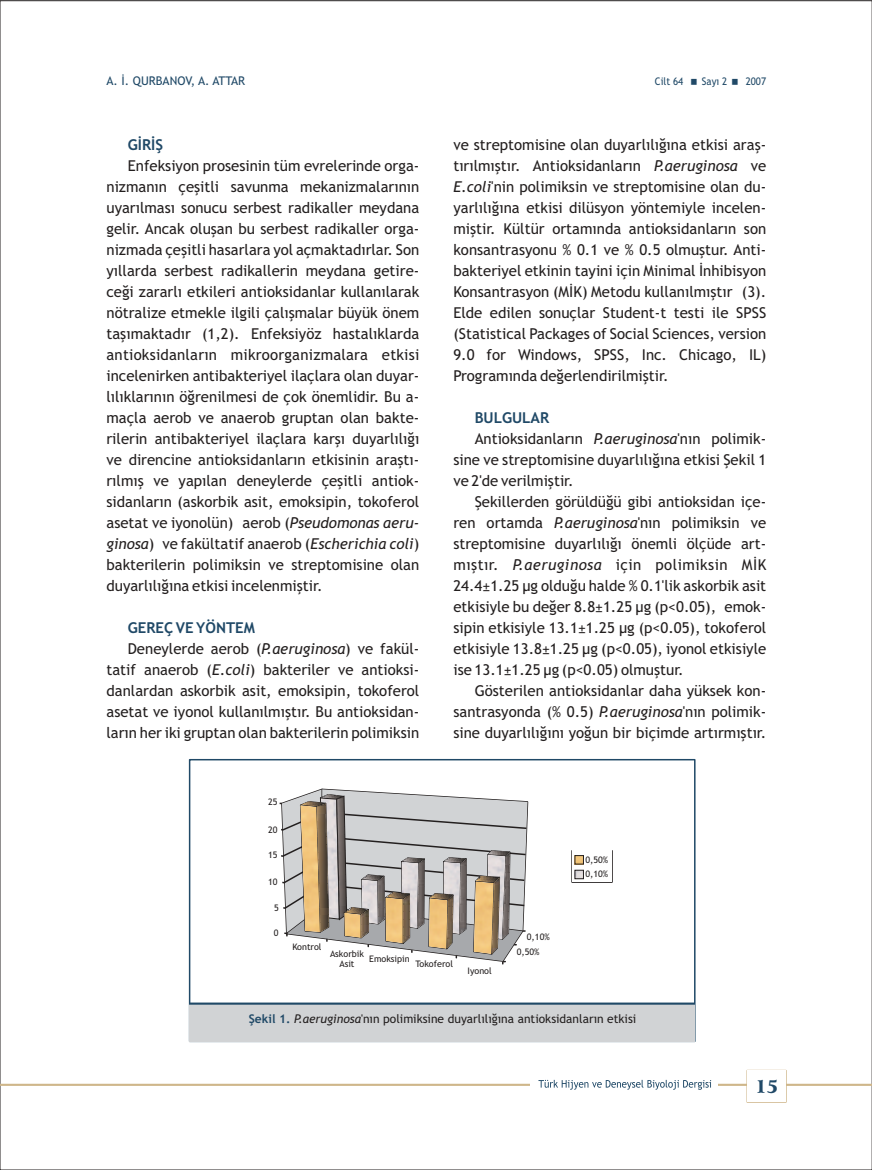
<style>
.page{position:relative;width:872px;height:1170px;background:#fff}
.page>*{position:absolute;margin:0;border:0;box-sizing:border-box;transform-origin:0 0}
.t1{font:900 18px "Arrus BT";color:#204967}
.t2{font:15px/21px "Trebuchet MS";color:#231f1f;text-align:justify}
.t3{font:700 15px "Trebuchet MS";color:#204967}
.t4{font:italic 15px "Trebuchet MS";letter-spacing:.015em;color:#231f1f}
.t5{font:12px "Trebuchet MS";color:#231f1f}
.t6{font:12px "Trebuchet MS";color:#204967}
.t7{font:10.5px "Trebuchet MS";color:#204967;scale:.93 1}
.t8{font:9px/10.5px "Trebuchet MS";color:#231f1f;text-align:center}
.s1{font-style:italic}
.s2{font-weight:700;color:#204967}
</style>
<div class="page">
<div style="left:189px;top:759px;width:506px;height:283px;border:2px solid #204967"></div>
<div style="left:190px;top:1004px;width:504px;height:37px;background:#d1d3d5"></div>
<hr style="left:190px;top:1003px;width:504px;height:1px;background:#204967">
<svg style="left:279px;top:788px;width:250px;height:176px;background:#c3bdb4"></svg>
<div style="left:571px;top:850px;width:41px;height:33px;border:2px solid #231f1f"></div>
<div style="left:572px;top:851px;width:40px;height:31px;background:#fff"></div>
<div style="left:575px;top:856px;width:8px;height:8px;background:#f3c67a"></div>
<div style="left:574px;top:855px;width:9px;height:9px;border:1px solid #231f1f"></div>
<svg style="left:576px;top:872px;width:5px;height:5px"></svg>
<div style="left:574px;top:870px;width:9px;height:9px;border:1px solid #231f1f"></div>
<hr style="left:0;top:1084px;width:872px;height:2px;background:#cfb68a">
<div style="left:746px;top:1070px;width:40px;height:33px;border:2px solid #cfb68a"></div>
<div style="left:747px;top:1071px;width:39px;height:31px;background:#fff"></div>
<div style="left:530px;top:1075px;width:187px;height:27px;background:#fff"></div>
<svg style="left:538px;top:1080px;width:173px;height:10px"></svg>
<p class="t6" style="left:106px;top:76px;width:140px">A. İ. QURBANOV, A. ATTAR</p>
<p class="t7" style="left:655px;top:78px;width:32px">Cilt 64</p>
<p class="t7" style="left:701px;top:78px;width:29px">Sayı 2</p>
<p class="t7" style="left:745px;top:78px;width:23px">2007</p>
<p class="t3" style="left:128px;top:138px;width:37px">GİRİŞ</p>
<p class="t2" style="left:106px;top:156px;width:314px;text-indent:21px">Enfeksiyon prosesinin tüm evrelerinde orga&shy;nizmanın çeşitli savunma mekanizmalarının uyarılması sonucu serbest radikaller meydana gelir. Ancak oluşan bu serbest radikaller orga&shy;nizmada çeşitli hasarlara yol açmaktadırlar. Son yıllarda serbest radikallerin meydana getire&shy;ceği zararlı etkileri antioksidanlar kullanılarak nötralize etmekle ilgili çalışmalar büyük önem taşımaktadır (1,2). Enfeksiyöz hastalıklarda antioksidanların mikroorganizmalara etkisi incelenirken antibakteriyel ilaçlara olan duyar&shy;lılıklarının öğrenilmesi de çok önemlidir. Bu a&shy;maçla aerob ve anaerob gruptan olan bakte&shy;rilerin antibakteriyel ilaçlara karşı duyarlılığı ve direncine antioksidanların etkisinin araştı&shy;rılmış ve yapılan deneylerde çeşitli antiok&shy;sidanların (askorbik asit, emoksipin, tokoferol asetat ve iyonolün) aerob (<span class="s1">Pseudomonas aeru&shy;ginosa</span>) ve fakültatif anaerob (<span class="s1">Escherichia coli</span>) bakterilerin polimiksin ve streptomisine olan duyarlılığına etkisi incelenmiştir.</p>
<p class="t3" style="left:128px;top:621px;width:129px">GEREÇ VE YÖNTEM</p>
<p class="t2" style="left:106px;top:639px;width:314px;text-indent:21px">Deneylerde aerob (<span class="s1">P.aeruginosa</span>) ve fakül&shy;tatif anaerob (<span class="s1">E.coli</span>) bakteriler ve antioksi&shy;danlardan askorbik asit, emoksipin, tokoferol asetat ve iyonol kullanılmıştır. Bu antioksidan&shy;ların her iki gruptan olan bakterilerin polimiksin</p>
<p class="t8" style="left:268px;top:797px;width:11px">25</p>
<p class="t2" style="left:453px;top:135px;width:314px">ve streptomisine olan duyarlılığına etkisi araş&shy;tırılmıştır. Antioksidanların</p>
<p class="t4" style="left:654px;top:159px;width:85px">P.aeruginosa</p>
<p class="t2" style="left:453px;top:156px;width:314px;text-indent:297px">ve <span class="s1">E.coli</span>'nin polimiksin ve streptomisine olan du&shy;yarlılığına etkisi dilüsyon yöntemiyle incelen&shy;miştir. Kültür ortamında antioksidanların son konsantrasyonu % 0.1 ve % 0.5 olmuştur. Anti&shy;bakteriyel etkinin tayini için Minimal İnhibisyon Konsantrasyon (MİK) Metodu kullanılmıştır (3).<br>Elde edilen sonuçlar Student-t testi ile SPSS (Statistical Packages of Social Sciences, version 9.0 for Windows, SPSS, Inc. Chicago, IL)<br>Programında değerlendirilmiştir.</p>
<p class="t3" style="left:474px;top:411px;width:76px">BULGULAR</p>
<p class="t2" style="left:453px;top:429px;width:314px;text-indent:140px"><span class="s1">P.aeruginosa</span>'nın polimik&shy;sine ve streptomisine duyarlılığına etkisi Şekil 1 ve 2'de verilmiştir.</p>
<p class="t2" style="left:453px;top:492px;width:314px;text-indent:21px">Şekillerden görüldüğü gibi antioksidan içe&shy;ren ortamda</p>
<p class="t2" style="left:474px;top:429px;width:110px">Antioksidanların</p>
<p class="t2" style="left:453px;top:513px;width:314px;text-indent:101px"><span class="s1">P.aeruginosa</span>'nın polimiksin ve streptomisine duyarlılığı önemli ölçüde art&shy;mıştır.</p>
<p class="t2" style="left:453px;top:555px;width:314px;text-indent:162px">için polimiksin MİK 24.4±1.25 µg olduğu halde % 0.1'lik askorbik asit etkisiyle bu değer 8.8±1.25 µg (p&lt;0.05), emok&shy;sipin etkisiyle 13.1±1.25 µg (p&lt;0.05), tokoferol etkisiyle 13.8±1.25 µg (p&lt;0.05), iyonol etkisiyle ise 13.1±1.25 µg (p&lt;0.05) olmuştur.</p>
<p class="t2" style="left:453px;top:681px;width:314px;text-indent:21px">Gösterilen antioksidanlar daha yüksek kon&shy;santrasyonda (% 0.5) <span class="s1">P.aeruginosa</span>'nın polimik&shy;sine duyarlılığını yoğun bir biçimde artırmıştır.</p>
<p class="t4" style="left:512px;top:558px;width:90px">P.aeruginosa</p>
<p class="t8" style="left:268px;top:826px;width:11px">20</p>
<p class="t8" style="left:268px;top:851px;width:11px">15</p>
<p class="t8" style="left:268px;top:877px;width:11px">10</p>
<p class="t8" style="left:274px;top:903px;width:6px">5</p>
<p class="t8" style="left:274px;top:928px;width:6px">0</p>
<p class="t8" style="left:292px;top:942px;width:31px">Kontrol</p>
<p class="t8" style="left:330px;top:949px;width:35px">Askorbik<br>Asit</p>
<p class="t8" style="left:369px;top:955px;width:42px">Emoksipin</p>
<p class="t8" style="left:415px;top:960px;width:39px">Tokoferol</p>
<p class="t8" style="left:467px;top:966px;width:26px">Iyonol</p>
<p class="t8" style="left:527px;top:933px;width:24px">0,10%</p>
<p class="t8" style="left:517px;top:948px;width:24px">0,50%</p>
<p class="t8" style="left:585px;top:853px;width:24px;line-height:14.4px;text-align:left">0,50%<br>0,10%</p>
<p class="t5" style="left:249px;top:1014px;width:389px"><span class="s2">Şekil 1.</span> <span class="s1">P.aeruginosa</span>'nın polimiksine duyarlılığına antioksidanların etkisi</p>
<p class="t1" style="left:755px;top:1076px;width:25px">15</p>
</div>
